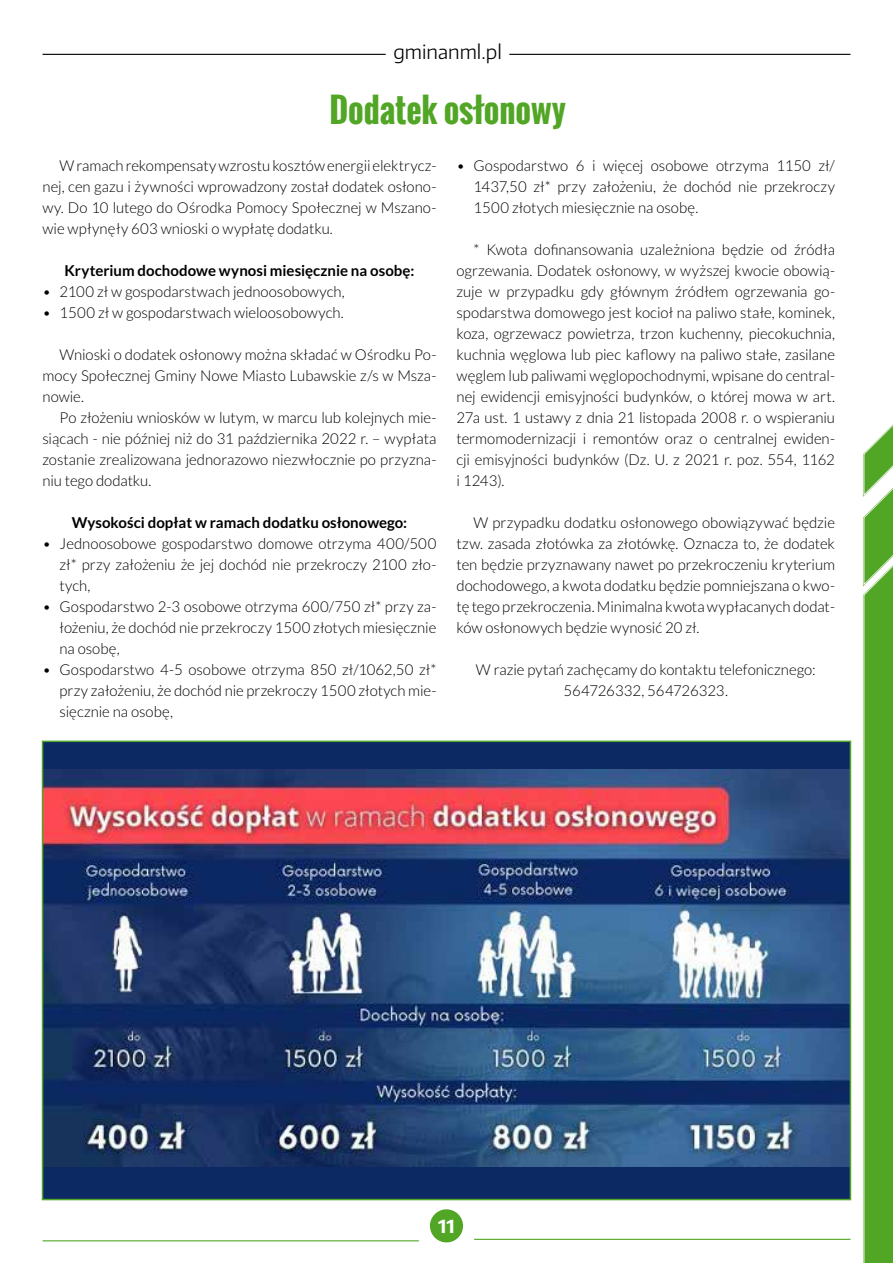
<style>
.page{position:relative;width:893px;height:1263px;background:#fff}
.page>*{position:absolute;margin:0;border:0;box-sizing:border-box;transform-origin:0 0}
.t1{font:700 33px "Oswald";color:#52a625}
.t2{font:300 19.5px "Encode Sans";color:#000}
.t3{font:700 18px "Encode Sans";color:#fff}
.t4{font:300 15px/21px "Lato";color:#000;text-align:justify}
.t5{font:700 15px "Lato";letter-spacing:.005em;color:#000}
</style>
<div class="page">
<hr style="left:43px;top:54px;width:343px;height:1px;background:#000">
<hr style="left:509px;top:54px;width:341px;height:1px;background:#000">
<svg style="left:863px;top:424px;width:30px;height:839px;background:#6eb449"></svg>
<div style="left:43px;top:741px;width:807px;height:458px;background:#0c2963"></div>
<img style="left:45px;top:770px;width:803px;height:396px">
<div style="left:42px;top:741px;width:809px;height:459px;border:2px solid #52a625"></div>
<div style="left:430px;top:1209px;width:33px;height:33px;background:#52a625;border-radius:50%"></div>
<hr style="left:43px;top:1240px;width:376px;height:1px;background:#52a625">
<hr style="left:474px;top:1239px;width:376px;height:1px;background:#52a625">
<h2 class="t2" style="left:393px;top:39px;width:110px">gminanml.pl</h2>
<h1 class="t1" style="left:329px;top:86px;width:238px">Dodatek osłonowy</h1>
<p class="t4" style="left:474px;top:155px;width:363px;text-indent:-17px">• Gospodarstwo 6 i więcej osobowe otrzyma 1150 zł/ 1437,50 zł* przy założeniu, że dochód nie przekroczy 1500 złotych miesięcznie na osobę.</p>
<p class="t4" style="left:457px;top:239px;width:380px;text-indent:17px">* Kwota dofinansowania uzależniona będzie od źródła ogrzewania. Dodatek osłonowy, w wyższej kwocie obowią&shy;zuje w przypadku gdy głównym źródłem ogrzewania go&shy;spodarstwa domowego jest kocioł na paliwo stałe, kominek, koza, ogrzewacz powietrza, trzon kuchenny, piecokuchnia, kuchnia węglowa lub piec kaflowy na paliwo stałe, zasilane węglem lub paliwami węglopochodnymi, wpisane do central&shy;nej ewidencji emisyjności budynków, o której mowa w art.<br>27a ust. 1 ustawy z dnia 21 listopada 2008 r. o wspieraniu termomodernizacji i remontów oraz o centralnej ewiden&shy;cji emisyjności budynków (Dz. U. z 2021 r. poz. 554, 1162 i 1243).</p>
<p class="t4" style="left:457px;top:512px;width:380px;text-indent:17px">W przypadku dodatku osłonowego obowiązywać będzie tzw. zasada złotówka za złotówkę. Oznacza to, że dodatek ten będzie przyznawany nawet po przekroczeniu kryterium dochodowego, a kwota dodatku będzie pomniejszana o kwo&shy;tę tego przekroczenia. Minimalna kwota wypłacanych dodat&shy;ków osłonowych będzie wynosić 20 zł.</p>
<p class="t4" style="left:476px;top:659px;width:341px;text-align:center">W razie pytań zachęcamy do kontaktu telefonicznego:<br>564726332, 564726323.</p>
<p class="t4" style="left:43px;top:155px;width:395px;text-indent:17px">W ramach rekompensaty wzrostu kosztów energii elektrycz&shy;nej, cen gazu i żywności wprowadzony został dodatek osłono&shy;wy. Do 10 lutego do Ośrodka Pomocy Społecznej w Mszano&shy;wie wpłynęły 603 wnioski o wypłatę dodatku.</p>
<p class="t5" style="left:64px;top:262px;width:352px">Kryterium dochodowe wynosi miesięcznie na osobę:</p>
<p class="t4" style="left:43px;top:281px;width:304px">• 2100 zł w gospodarstwach jednoosobowych,</p>
<p class="t4" style="left:43px;top:302px;width:303px">• 1500 zł w gospodarstwach wieloosobowych.</p>
<p class="t4" style="left:43px;top:344px;width:395px;text-indent:17px">Wnioski o dodatek osłonowy można składać w Ośrodku Po&shy;mocy Społecznej Gminy Nowe Miasto Lubawskie z/s w Msza&shy;nowie.</p>
<p class="t4" style="left:43px;top:407px;width:395px;text-indent:17px">Po złożeniu wniosków w lutym, w marcu lub kolejnych mie&shy;siącach - nie później niż do 31 października 2022 r. – wypłata zostanie zrealizowana jednorazowo niezwłocznie po przyzna&shy;niu tego dodatku.</p>
<p class="t5" style="left:72px;top:514px;width:337px">Wysokości dopłat w ramach dodatku osłonowego:</p>
<p class="t4" style="left:60px;top:533px;width:378px;text-indent:-17px">• Jednoosobowe gospodarstwo domowe otrzyma 400/500 zł* przy założeniu że jej dochód nie przekroczy 2100 zło&shy;tych,</p>
<p class="t4" style="left:60px;top:596px;width:378px;text-indent:-17px">• Gospodarstwo 2-3 osobowe otrzyma 600/750 zł* przy za&shy;łożeniu, że dochód nie przekroczy 1500 złotych miesięcznie na osobę,</p>
<p class="t4" style="left:60px;top:659px;width:378px;text-indent:-17px">• Gospodarstwo 4-5 osobowe otrzyma 850 zł/1062,50 zł* przy założeniu, że dochód nie przekroczy 1500 złotych mie&shy;sięcznie na osobę,</p>
<p class="t3" style="left:438px;top:1214px;width:18px">11</p>
</div>
